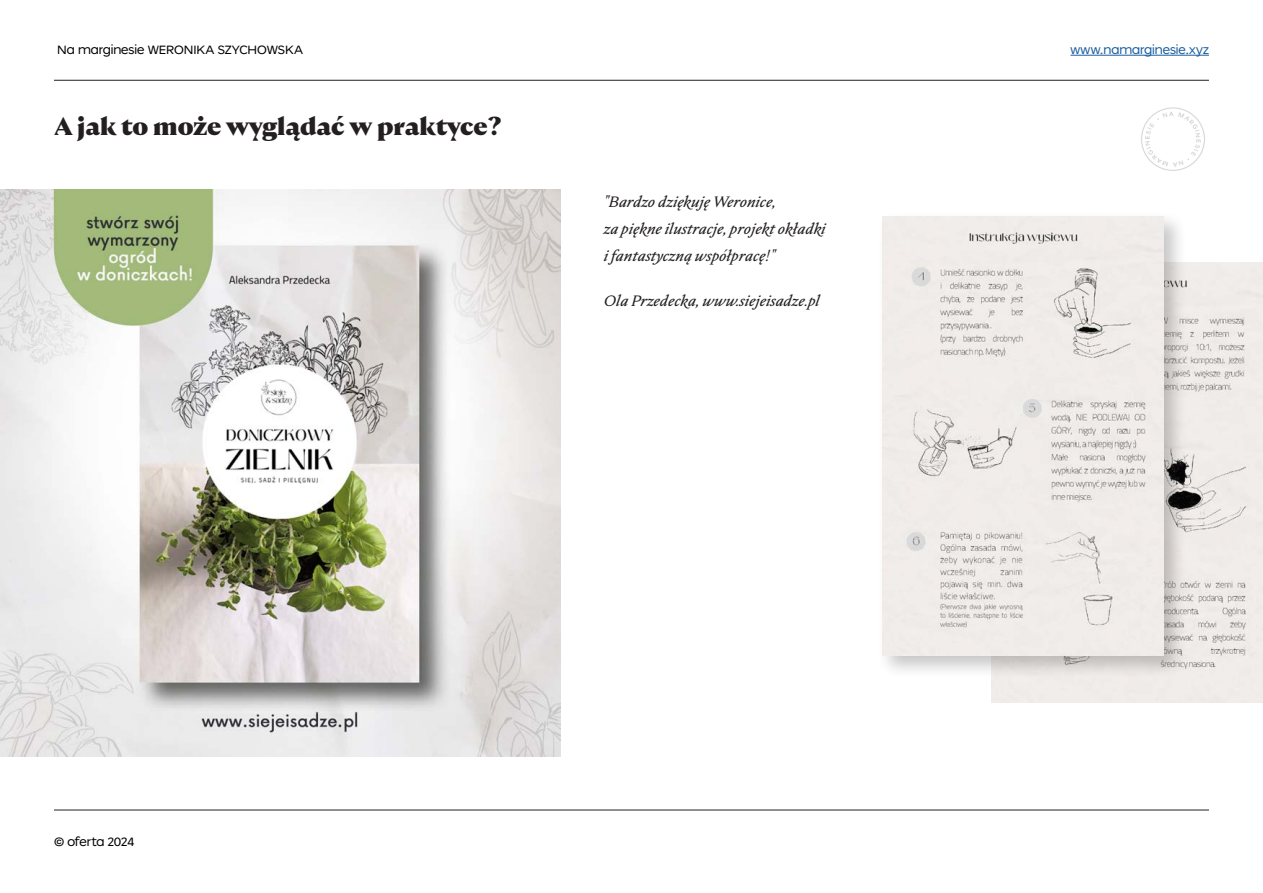
<style>
.page{position:relative;width:1263px;height:893px;background:#fff}
.page>*{position:absolute;margin:0;border:0;box-sizing:border-box;transform-origin:0 0}
.Nocturne{font:800 24px "Nocturne Serif";color:#231f20}
.NOCTURNE_ITALIC{font:italic 15px/27px "Nocturne Serif";color:#231f20}
.t1{font:500 12px "Obibok";letter-spacing:-.005em;color:#000001}
.t2{font:500 12px "Obibok";letter-spacing:-.005em;color:#175d9e}
</style>
<div class="page">
<hr style="left:1070px;top:55px;width:139px;height:1px;background:#175d9e">
<hr style="left:54px;top:80px;width:1155px;height:1px;background:#231f20">
<hr style="left:54px;top:810px;width:1155px;height:1px;background:#231f20">
<img style="left:1141px;top:107px;width:64px;height:64px">
<img style="left:0;top:189px;width:560px;height:567px">
<img style="left:992px;top:262px;width:271px;height:440px">
<div style="left:877px;top:211px;width:310px;height:468px;background:#231f20;opacity:.25"></div>
<img style="left:882px;top:216px;width:281px;height:440px">
<p class="t1" style="left:57px;top:41px;width:247px">Na marginesie WERONIKA SZYCHOWSKA</p>
<p class="Nocturne" style="left:54px;top:111px;width:449px">A jak to może wyglądać w praktyce?</p>
<p class="NOCTURNE_ITALIC" style="left:604px;top:188px;width:173px">"Bardzo dziękuję Weronice,</p>
<p class="NOCTURNE_ITALIC" style="left:604px;top:215px;width:223px">za piękne ilustracje, projekt okładki i fantastyczną współpracę!"</p>
<p class="NOCTURNE_ITALIC" style="left:604px;top:287px;width:217px">Ola Przedecka, www.siejeisadze.pl</p>
<p class="t1" style="left:54px;top:833px;width:82px">© oferta 2024</p>
<p class="t2" style="left:1070px;top:41px;width:140px">www.namarginesie.xyz</p>
</div>
